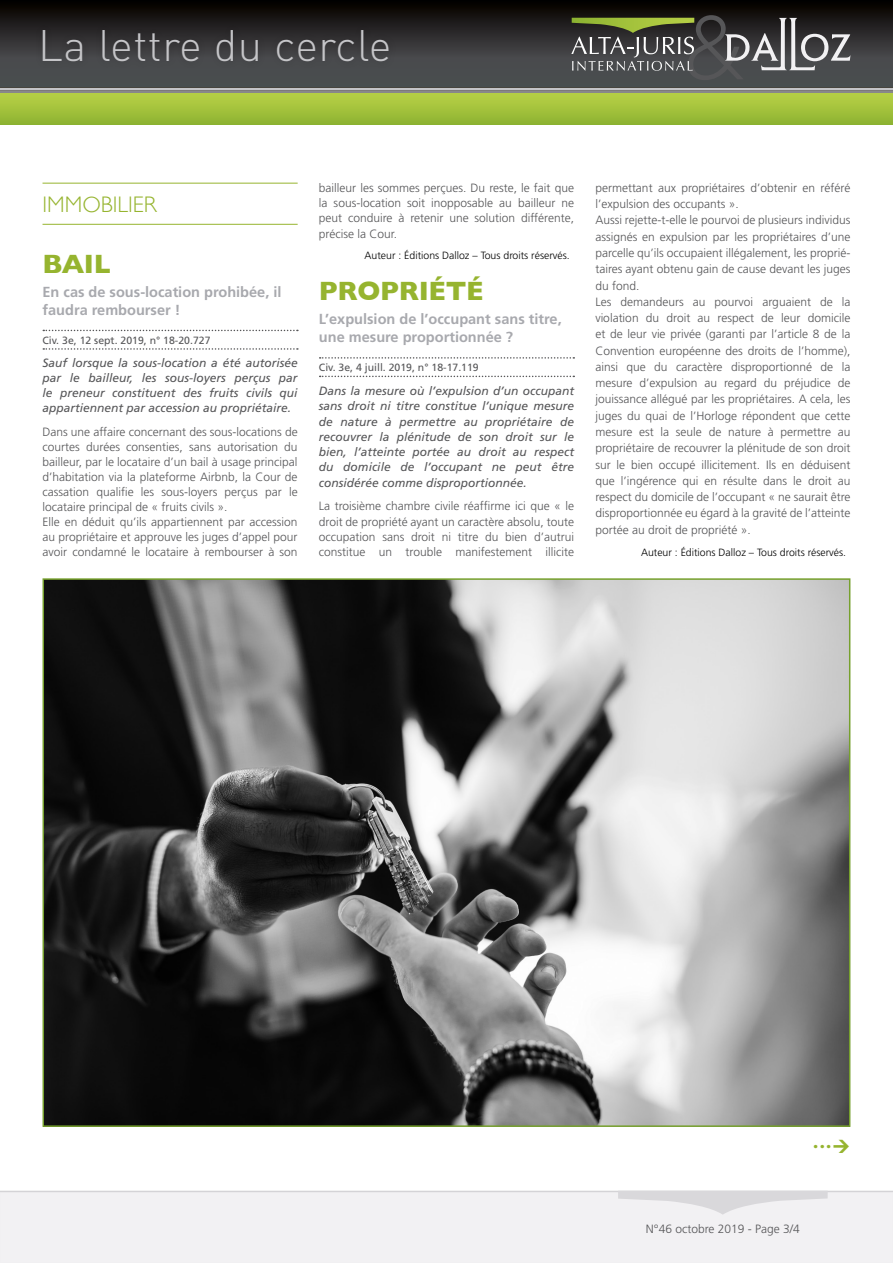
<style>
.page{position:relative;width:893px;height:1263px;background:#fff}
.page>*{position:absolute;margin:0;border:0;box-sizing:border-box;transform-origin:0 0}
.t1{font:300 95.85px "Gill Sans";color:#565658}
.t2{font:300 43.5px "DIN";letter-spacing:.01em;color:#c5c5c8}
.t3{font:700 27px "Gill Sans";letter-spacing:-.01em;color:#96b42f}
.t4{font:300 22.5px "Gill Sans";color:#96b42f}
.t5{font:700 14.55px/17.4px "Frutiger";color:#a8a9ae}
.t6{font:300 12px/16.2px "Frutiger";color:#565658}
.t7{font:italic 12px/15.3px "Frutiger";color:#565658;text-align:justify}
.t8{font:300 10.5px "Frutiger";color:#000}
.t9{font:10.5px "Frutiger";color:#565658}
</style>
<div class="page">
<div style="left:0;top:1190px;width:893px;height:73px;background:#f2f1f3"></div>
<hr style="left:43px;top:183px;width:255px;height:1px;background:#96b42f">
<hr style="left:43px;top:224px;width:255px;height:1px;background:#96b42f">
<svg style="left:43px;top:330px;width:255px;height:1px"></svg>
<svg style="left:43px;top:348px;width:255px;height:2px"></svg>
<svg style="left:320px;top:357px;width:254px;height:2px"></svg>
<svg style="left:320px;top:376px;width:254px;height:1px"></svg>
<img style="left:46px;top:581px;width:801px;height:543px">
<svg style="left:0;top:0;width:893px;height:87px"></svg>
<div style="left:35px;top:22px;width:362px;height:47px;background:#000;opacity:.2"></div>
<svg style="left:0;top:93px;width:893px;height:31px"></svg>
<hr style="left:0;top:87px;width:893px;height:2px;background:#47453e">
<hr style="left:0;top:89px;width:893px;height:2px;background:#c3c4c7">
<hr style="left:0;top:90px;width:893px;height:2px;background:#7d7a7a">
<hr style="left:0;top:91px;width:893px;height:2px;background:#88878a">
<svg style="left:571px;top:18px;width:123px;height:53px"></svg>
<svg style="left:725px;top:18px;width:126px;height:52px"></svg>
<svg style="left:618px;top:1191px;width:210px;height:24px"></svg>
<h2 class="t2" style="left:38px;top:19px;width:355px">La lettre du cercle</h2>
<h1 class="t1" style="left:685px;top:-28px;width:60px">&amp;</h1>
<h3 class="t4" style="left:43px;top:187px;width:116px">IMMOBILIER</h3>
<h3 class="t3" style="left:43px;top:243px;width:70px">BAIL</h3>
<p class="t5" style="left:43px;top:283px;width:241px">En cas de sous-location prohibée, il faudra rembourser !</p>
<p class="t9" style="left:43px;top:334px;width:170px">Civ. 3e, 12 sept. 2019, n° 18-20.727</p>
<p class="t7" style="left:43px;top:356px;width:257px">Sauf lorsque la sous-location a été autorisée par le bailleur, les sous-loyers perçus par le preneur constituent des fruits civils qui appartiennent par accession au propriétaire.</p>
<p class="t6" style="left:43px;top:424px;width:257px;line-height:15px">Dans une affaire concernant des sous-locations de courtes durées consenties, sans autorisation du bailleur, par le locataire d’un bail à usage principal d’habitation via la plateforme Airbnb, la Cour de cassation qualifie les sous-loyers perçus par le locataire principal de « fruits civils ».<br>Elle en déduit qu’ils appartiennent par accession au propriétaire et approuve les juges d’appel pour avoir condamné le locataire à rembourser à son</p>
<p class="t6" style="left:319px;top:180px;width:257px;line-height:15.3px;text-align:justify">bailleur les sommes perçues. Du reste, le fait que la sous-location soit inopposable au bailleur ne peut conduire à retenir une solution différente, précise la Cour.</p>
<p class="t8" style="left:365px;top:249px;width:207px">Auteur : Éditions Dalloz – Tous droits réservés.</p>
<h3 class="t3" style="left:319px;top:269px;width:166px">PROPRIÉTÉ</h3>
<p class="t5" style="left:319px;top:310px;width:244px">L’expulsion de l’occupant sans titre, une mesure proportionnée ?</p>
<p class="t9" style="left:319px;top:362px;width:161px">Civ. 3e, 4 juill. 2019, n° 18-17.119</p>
<p class="t7" style="left:319px;top:383px;width:257px">Dans la mesure où l’expulsion d’un occupant sans droit ni titre constitue l’unique mesure de nature à permettre au propriétaire de recouvrer la plénitude de son droit sur le bien, l’atteinte portée au droit au respect du domicile de l’occupant ne peut être considérée comme disproportionnée.</p>
<p class="t6" style="left:319px;top:499px;width:257px;line-height:15.3px;text-align:justify">La troisième chambre civile réaffirme ici que « le droit de propriété ayant un caractère absolu, toute occupation sans droit ni titre du bien d’autrui constitue un trouble manifestement illicite</p>
<p class="t6" style="left:595px;top:180px;width:257px">permettant aux propriétaires d’obtenir en référé l’expulsion des occupants ».<br>Aussi rejette-t-elle le pourvoi de plusieurs individus assignés en expulsion par les propriétaires d’une parcelle qu’ils occupaient illégalement, les proprié&shy;taires ayant obtenu gain de cause devant les juges du fond.<br>Les demandeurs au pourvoi arguaient de la violation du droit au respect de leur domicile et de leur vie privée (garanti par l’article 8 de la Convention européenne des droits de l’homme), ainsi que du caractère disproportionné de la mesure d’expulsion au regard du préjudice de jouissance allégué par les propriétaires. A cela, les juges du quai de l’Horloge répondent que cette mesure est la seule de nature à permettre au propriétaire de recouvrer la plénitude de son droit sur le bien occupé illicitement. Ils en déduisent que l’ingérence qui en résulte dans le droit au respect du domicile de l’occupant « ne saurait être disproportionnée eu égard à la gravité de l’atteinte portée au droit de propriété ».</p>
<p class="t8" style="left:641px;top:546px;width:207px">Auteur : Éditions Dalloz – Tous droits réservés.</p>
<p class="t6" style="left:646px;top:1220px;width:155px">N°46 octobre 2019 - Page 3/4</p>
</div>
